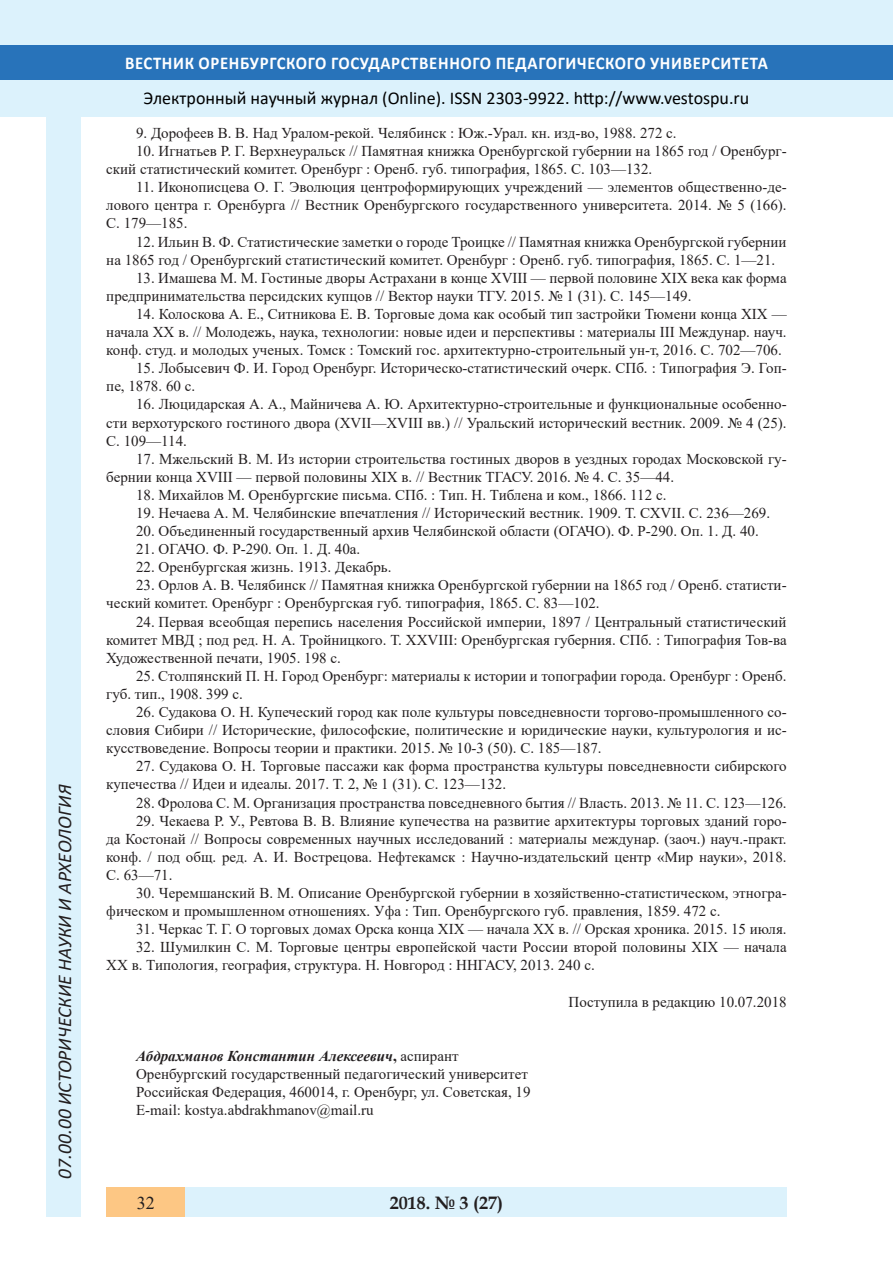
<style>
.page{position:relative;width:893px;height:1263px;background:#fff}
.page>*{position:absolute;margin:0;border:0;box-sizing:border-box;transform-origin:0 0}
.t1{font:italic 19.5px "Calibri";color:#231f20}
.t2{font:18px "Calibri";color:#000}
.t3{font:700 18px "Calibri";letter-spacing:.04em;color:#fff;scale:.93 1}
.t4{font:700 18px "Book Antiqua";color:#231f20}
.t5{font:18px "Times New Roman";color:#231f20}
.литература{font:15px/18.1px "Times New Roman";color:#231f20}
.литература-2{font:italic 700 15px "Times New Roman";color:#231f20}
.s1{font-style:normal}
.s2{font-weight:400;font-style:normal}
</style>
<div class="page">
<div style="left:0;top:0;width:893px;height:116px;background:#dcf2fc"></div>
<div style="left:0;top:45px;width:893px;height:34px;background:#2873ba"></div>
<div style="left:106px;top:1188px;width:681px;height:29px;background:#dcf2fc"></div>
<div style="left:106px;top:1188px;width:79px;height:29px;background:#fdc784"></div>
<div style="left:47px;top:116px;width:34px;height:1101px;background:#dcf2fc"></div>
<h1 class="t1" style="left:51px;top:1179px;width:395px;rotate:-90deg">07.00.00 ИСТОРИЧЕСКИЕ НАУКИ И АРХЕОЛОГИЯ</h1>
<h1 class="t1" style="left:51px;top:1105px;width:206px;rotate:-90deg">БИОЛОГИЧЕСКИЕ НАУКИ</h1>
<h1 class="t1" style="left:51px;top:1169px;width:11px;rotate:-90deg">3</h1>
<p class="t3" style="left:125px;top:50px;width:693px">ВЕСТНИК ОРЕНБУРГСКОГО ГОСУДАРСТВЕННОГО ПЕДАГОГИЧЕСКОГО УНИВЕРСИТЕТА</p>
<p class="t2" style="left:144px;top:85px;width:607px">Электронный научный журнал (Online). ISSN 2303-9922. http://www.vestospu.ru</p>
<p class="t2" style="left:583px;top:85px;width:13px">t</p>
<p class="t2" style="left:583px;top:85px;width:13px">t</p>
<p class="литература" style="left:136px;top:123px;width:542px">9. Дорофеев В. В. Над Уралом-рекой. Челябинск : Юж.-Урал. кн. изд-во, 1988. 272 с.</p>
<p class="литература" style="left:106px;top:141px;width:682px;text-indent:30px">10. Игнатьев Р. Г. Верхнеуральск // Памятная книжка Оренбургской губернии на 1865 год / Оренбург&shy;ский статистический комитет. Оренбург : Оренб. губ. типография, 1865. С. 103—132.</p>
<p class="литература" style="left:106px;top:178px;width:682px;text-align:justify;text-indent:30px">11. Иконописцева О. Г. Эволюция центроформирующих учреждений — элементов общественно-де&shy;лового центра г. Оренбурга // Вестник Оренбургского государственного университета. 2014. № 5 (166).<br>С. 179—185.</p>
<p class="литература" style="left:106px;top:232px;width:682px;text-indent:30px">12. Ильин В. Ф. Статистические заметки о городе Троицке // Памятная книжка Оренбургской губернии на 1865 год / Оренбургский статистический комитет. Оренбург : Оренб. губ. типография, 1865. С. 1—21.</p>
<p class="литература" style="left:106px;top:268px;width:682px;text-indent:30px">13. Имашева М. М. Гостиные дворы Астрахани в конце XVIII — первой половине XIX века как форма предпринимательства персидских купцов // Вектор науки ТГУ. 2015. № 1 (31). С. 145—149.</p>
<p class="литература" style="left:106px;top:304px;width:682px;text-align:justify;text-indent:30px">14. Колоскова А. Е., Ситникова Е. В. Торговые дома как особый тип застройки Тюмени конца XIX — начала XX в. // Молодежь, наука, технологии: новые идеи и перспективы : материалы III Междунар. науч. конф. студ. и молодых ученых. Томск : Томский гос. архитектурно-строительный ун-т, 2016. С. 702—706.</p>
<p class="литература" style="left:106px;top:359px;width:682px;text-indent:30px">15. Лобысевич Ф. И. Город Оренбург. Историческо-статистический очерк. СПб. : Типография Э. Гоп&shy;пе, 1878. 60 с.</p>
<p class="литература" style="left:106px;top:395px;width:682px;text-align:justify;text-indent:30px">16. Люцидарская А. А., Майничева А. Ю. Архитектурно-строительные и функциональные особенно&shy;сти верхотурского гостиного двора (XVII—XVIII вв.) // Уральский исторический вестник. 2009. № 4 (25).<br>С. 109—114.</p>
<p class="литература" style="left:106px;top:449px;width:682px;text-indent:30px">17. Мжельский В. М. Из истории строительства гостиных дворов в уездных городах Московской гу&shy;бернии конца XVIII — первой половины XIX в. // Вестник ТГАСУ. 2016. № 4. С. 35—44.</p>
<p class="литература" style="left:136px;top:485px;width:532px">18. Михайлов М. Оренбургские письма. СПб. : Тип. Н. Тиблена и ком., 1866. 112 с.</p>
<p class="литература" style="left:136px;top:503px;width:636px">19. Нечаева А. М. Челябинские впечатления // Исторический вестник. 1909. Т. СХVII. С. 236—269.</p>
<p class="литература" style="left:136px;top:521px;width:624px">20. Объединенный государственный архив Челябинской области (ОГАЧО). Ф. Р-290. Оп. 1. Д. 40.</p>
<p class="литература" style="left:136px;top:540px;width:226px">21. ОГАЧО. Ф. Р-290. Оп. 1. Д. 40а.</p>
<p class="литература" style="left:136px;top:558px;width:257px">22. Оренбургская жизнь. 1913. Декабрь.</p>
<p class="литература" style="left:106px;top:576px;width:682px;text-indent:30px">23. Орлов А. В. Челябинск // Памятная книжка Оренбургской губернии на 1865 год / Оренб. статисти&shy;ческий комитет. Оренбург : Оренбургская губ. типография, 1865. С. 83—102.</p>
<p class="литература" style="left:106px;top:612px;width:682px;text-align:justify;text-indent:30px">24. Первая всеобщая перепись населения Российской империи, 1897 / Центральный статистический комитет МВД ; под ред. Н. А. Тройницкого. Т. XXVIII: Оренбургская губерния. СПб. : Типография Тов-ва Художественной печати, 1905. 198 с.</p>
<p class="литература" style="left:106px;top:666px;width:682px;text-indent:30px">25. Столпянский П. Н. Город Оренбург: материалы к истории и топографии города. Оренбург : Оренб. губ. тип., 1908. 399 с.</p>
<p class="литература" style="left:106px;top:702px;width:682px;text-align:justify;text-indent:30px">26. Судакова О. Н. Купеческий город как поле культуры повседневности торгово-промышленного со&shy;словия Сибири // Исторические, философские, политические и юридические науки, культурология и ис&shy;кусствоведение. Вопросы теории и практики. 2015. № 10-3 (50). С. 185—187.</p>
<p class="литература" style="left:106px;top:757px;width:682px;text-indent:30px">27. Судакова О. Н. Торговые пассажи как форма пространства культуры повседневности сибирского купечества // Идеи и идеалы. 2017. Т. 2, № 1 (31). С. 123—132.</p>
<p class="литература" style="left:136px;top:793px;width:652px">28. Фролова С. М. Организация пространства повседневного бытия // Власть. 2013. № 11. С. 123—126.</p>
<p class="литература" style="left:106px;top:811px;width:682px;text-align:justify;text-indent:30px">29. Чекаева Р. У., Ревтова В. В. Влияние купечества на развитие архитектуры торговых зданий горо&shy;да Костонай // Вопросы современных научных исследований : материалы междунар. (заоч.) науч.-практ. конф. / под общ. ред. А. И. Вострецова. Нефтекамск : Научно-издательский центр «Мир науки», 2018.<br>С. 63—71.</p>
<p class="литература" style="left:106px;top:883px;width:682px;text-indent:30px">30. Черемшанский В. М. Описание Оренбургской губернии в хозяйственно-статистическом, этногра&shy;фическом и промышленном отношениях. Уфа : Тип. Оренбургского губ. правления, 1859. 472 с.</p>
<p class="литература" style="left:136px;top:920px;width:652px">31. Черкас Т. Г. О торговых домах Орска конца XIX — начала XX в. // Орская хроника. 2015. 15 июля.</p>
<p class="литература" style="left:106px;top:938px;width:682px;text-indent:30px">32. Шумилкин С. М. Торговые центры европейской части России второй половины XIX — начала<br>XX в. Типология, география, структура. Н. Новгород : ННГАСУ, 2013. 240 с.</p>
<p class="литература" style="left:569px;top:992px;width:220px">Поступила в редакцию 10.07.2018</p>
<p class="литература-2" style="left:136px;top:1045px;width:324px">Абдрахманов Константин Алексеевич<span class="s1">,</span> <span class="s2">аспирант</span></p>
<p class="литература" style="left:136px;top:1064px;width:393px">Оренбургский государственный педагогический университет</p>
<p class="литература" style="left:136px;top:1082px;width:396px">Российская Федерация, 460014, г. Оренбург, ул. Советская, 19</p>
<p class="литература" style="left:136px;top:1100px;width:239px">E-mail: kostya.abdrakhmanov@mail.ru</p>
<p class="t4" style="left:390px;top:1190px;width:115px">2018. № 3 (27)</p>
<p class="t5" style="left:137px;top:1190px;width:19px">32</p>
<p class="t4" style="left:460px;top:1190px;width:39px">2 6</p>
<p class="t4" style="left:460px;top:1190px;width:39px">1 5</p>
</div>
